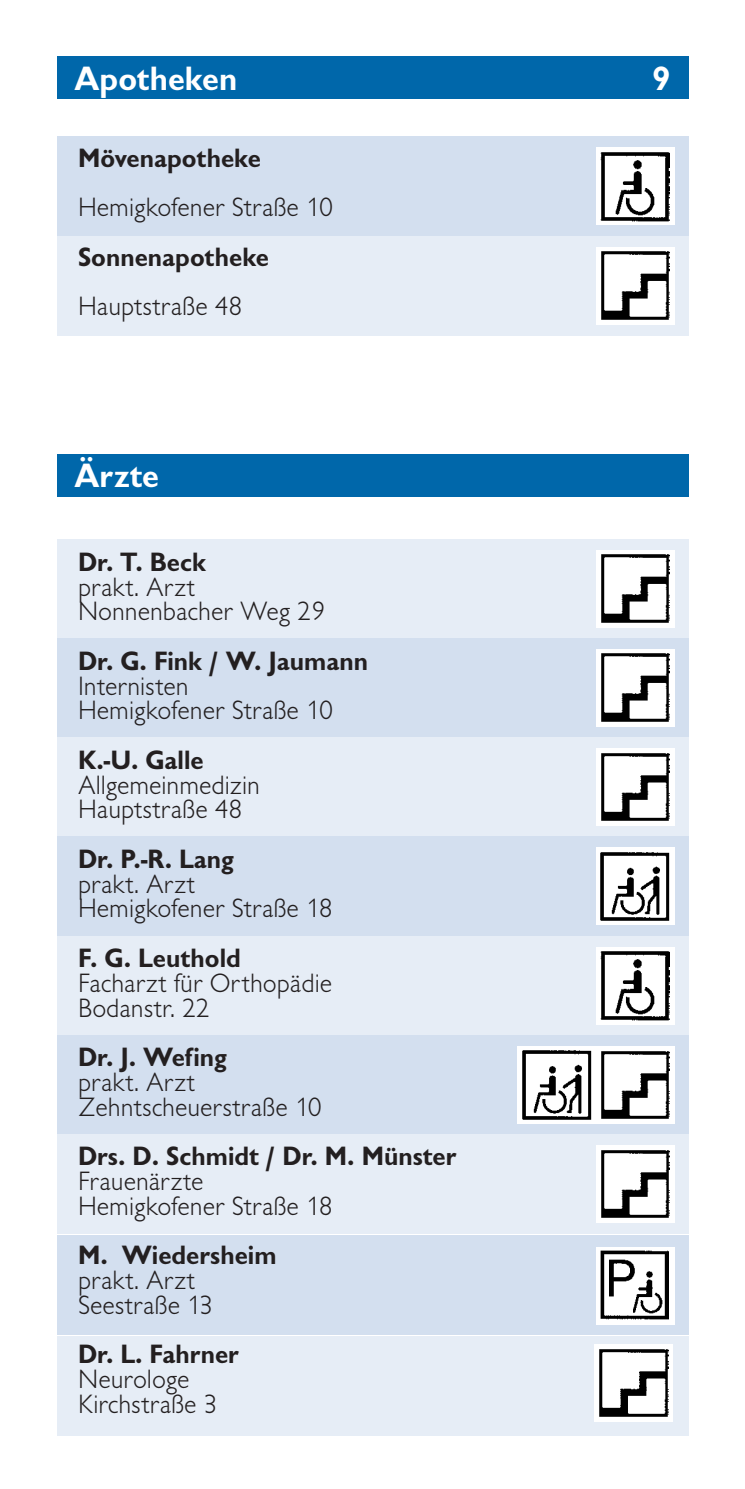
<style>
.page{position:relative;width:745px;height:1489px;background:#fff}
.page>*{position:absolute;margin:0;border:0;box-sizing:border-box;transform-origin:0 0}
.t1{font:700 35px "Giltus T";color:#fff}
.t2{font:300 27.5px/24.8px "Giltus T";color:#231f20}
.t3{font:700 27.5px "Giltus T";color:#231f20}
</style>
<div class="page">
<div style="left:57px;top:1335px;width:630px;height:100px;background:#e6edf6"></div>
<div style="left:57px;top:1234px;width:630px;height:100px;background:#d3dfef"></div>
<div style="left:594px;top:1343px;width:78px;height:78px;background:#fff"></div>
<img style="left:599px;top:1349px;width:69px;height:68px">
<div style="left:57px;top:539px;width:630px;height:99px;background:#e6edf6"></div>
<div style="left:57px;top:638px;width:630px;height:99px;background:#d3dfef"></div>
<div style="left:57px;top:737px;width:630px;height:99px;background:#e6edf6"></div>
<div style="left:57px;top:836px;width:630px;height:99px;background:#d3dfef"></div>
<div style="left:57px;top:935px;width:630px;height:100px;background:#e6edf6"></div>
<div style="left:57px;top:1035px;width:630px;height:99px;background:#d3dfef"></div>
<div style="left:57px;top:1134px;width:630px;height:99px;background:#e6edf6"></div>
<div style="left:57px;top:454px;width:630px;height:42px;background:#0067aa"></div>
<div style="left:595px;top:549px;width:78px;height:78px;background:#fff"></div>
<img style="left:601px;top:554px;width:68px;height:69px">
<div style="left:595px;top:648px;width:78px;height:78px;background:#fff"></div>
<img style="left:601px;top:653px;width:68px;height:69px">
<div style="left:595px;top:748px;width:78px;height:78px;background:#fff"></div>
<img style="left:601px;top:753px;width:68px;height:68px">
<div style="left:595px;top:847px;width:78px;height:78px;background:#fff"></div>
<img style="left:600px;top:852px;width:69px;height:69px">
<div style="left:595px;top:946px;width:78px;height:78px;background:#fff"></div>
<img style="left:600px;top:951px;width:69px;height:69px">
<div style="left:595px;top:1045px;width:78px;height:78px;background:#fff"></div>
<img style="left:601px;top:1051px;width:68px;height:68px">
<svg style="left:517px;top:1046px;width:78px;height:77px"></svg>
<img style="left:521px;top:1049px;width:70px;height:70px">
<div style="left:595px;top:1144px;width:78px;height:78px;background:#fff"></div>
<img style="left:601px;top:1150px;width:68px;height:68px">
<div style="left:57px;top:137px;width:630px;height:99px;background:#d3dfef"></div>
<div style="left:57px;top:236px;width:630px;height:99px;background:#e6edf6"></div>
<div style="left:57px;top:57px;width:630px;height:42px;background:#0067aa"></div>
<div style="left:595px;top:147px;width:78px;height:78px;background:#fff"></div>
<img style="left:600px;top:152px;width:69px;height:69px">
<div style="left:595px;top:247px;width:78px;height:77px;background:#fff"></div>
<img style="left:601px;top:251px;width:68px;height:69px">
<div style="left:595px;top:1246px;width:78px;height:78px;background:#fff"></div>
<img style="left:600px;top:1250px;width:68px;height:69px">
<p class="t1" style="left:74px;top:58px;width:164px">Apotheken</p>
<p class="t1" style="left:651px;top:58px;width:20px">9</p>
<p class="t3" style="left:78px;top:141px;width:184px">Mövenapotheke</p>
<p class="t2" style="left:78px;top:194px;width:256px">Hemigkofener Straße 10</p>
<p class="t3" style="left:78px;top:240px;width:192px">Sonnenapotheke</p>
<p class="t2" style="left:78px;top:293px;width:166px">Hauptstraße 48</p>
<p class="t1" style="left:74px;top:455px;width:86px">Ärzte</p>
<p class="t3" style="left:78px;top:545px;width:130px">Dr. T. Beck</p>
<p class="t2" style="left:78px;top:574px;width:248px">prakt. Arzt<br>Nonnenbacher Weg 29</p>
<p class="t3" style="left:78px;top:644px;width:291px">Dr. G. Fink / W. Jaumann</p>
<p class="t2" style="left:78px;top:673px;width:256px">Internisten<br>Hemigkofener Straße 10</p>
<p class="t3" style="left:78px;top:743px;width:127px">K.-U. Galle</p>
<p class="t2" style="left:78px;top:772px;width:183px">Allgemeinmedizin<br>Hauptstraße 48</p>
<p class="t3" style="left:78px;top:842px;width:157px">Dr. P.-R. Lang</p>
<p class="t2" style="left:78px;top:871px;width:256px">prakt. Arzt<br>Hemigkofener Straße 18</p>
<p class="t3" style="left:78px;top:941px;width:164px">F. G. Leuthold</p>
<p class="t2" style="left:78px;top:970px;width:255px">Facharzt für Orthopädie<br>Bodanstr. 22</p>
<p class="t3" style="left:78px;top:1040px;width:150px">Dr. J. Wefing</p>
<p class="t2" style="left:78px;top:1069px;width:245px">prakt. Arzt<br>Zehntscheuerstraße 10</p>
<p class="t3" style="left:78px;top:1139px;width:379px">Drs. D. Schmidt / Dr. M. Münster</p>
<p class="t2" style="left:78px;top:1168px;width:256px">Frauenärzte<br>Hemigkofener Straße 18</p>
<p class="t3" style="left:78px;top:1238px;width:200px">M. Wiedersheim</p>
<p class="t2" style="left:78px;top:1267px;width:136px">prakt. Arzt<br>Seestraße 13</p>
<p class="t3" style="left:78px;top:1337px;width:162px">Dr. L. Fahrner</p>
<p class="t2" style="left:78px;top:1366px;width:141px">Neurologe<br>Kirchstraße 3</p>
</div>
